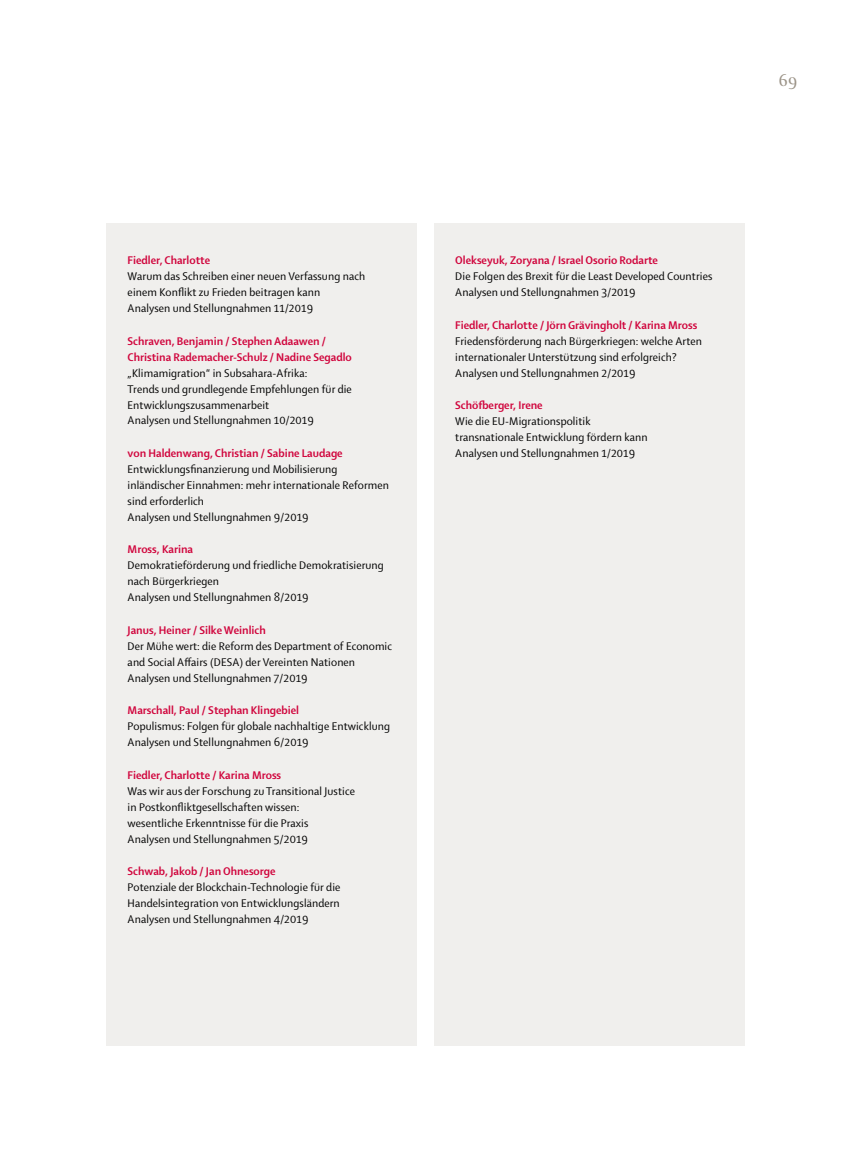
<style>
.page{position:relative;width:851px;height:1170px;background:#fff}
.page>*{position:absolute;margin:0;border:0;box-sizing:border-box;transform-origin:0 0}
.t1{font:19.5px "Enigma Display";color:#9b9387}
.t2{font:12px/15.9px "Shaker 2";letter-spacing:.01em;color:#000}
.t3{font:700 12px/15.9px "Shaker 2";color:#d0043c}
</style>
<div class="page">
<div style="left:106px;top:223px;width:311px;height:822px;background:#f0efed"></div>
<div style="left:434px;top:223px;width:310px;height:822px;background:#f0efed"></div>
<p class="t3" style="left:128px;top:252px;width:84px">Fiedler, Charlotte</p>
<p class="t2" style="left:128px;top:268px;width:239px">Warum das Schreiben einer neuen Verfassung nach einem Konflikt zu Frieden beitragen kann<br>Analysen und Stellungnahmen 11/2019</p>
<p class="t3" style="left:128px;top:332px;width:226px">Schraven, Benjamin / Stephen Adaawen /<br>Christina Rademacher-Schulz / Nadine Segadlo</p>
<p class="t2" style="left:128px;top:364px;width:226px">„Klimamigration“ in Subsahara-Afrika:<br>Trends und grundlegende Empfehlungen für die Entwicklungszusammenarbeit<br>Analysen und Stellungnahmen 10/2019</p>
<p class="t3" style="left:128px;top:444px;width:216px">von Haldenwang, Christian / Sabine Laudage</p>
<p class="t2" style="left:128px;top:460px;width:263px">Entwicklungsfinanzierung und Mobilisierung inländischer Einnahmen: mehr internationale Reformen sind erforderlich<br>Analysen und Stellungnahmen 9/2019</p>
<p class="t3" style="left:128px;top:541px;width:67px">Mross, Karina</p>
<p class="t2" style="left:128px;top:557px;width:258px">Demokratieförderung und friedliche Demokratisierung nach Bürgerkriegen<br>Analysen und Stellungnahmen 8/2019</p>
<p class="t3" style="left:128px;top:621px;width:139px">Janus, Heiner / Silke Weinlich</p>
<p class="t2" style="left:128px;top:637px;width:266px">Der Mühe wert: die Reform des Department of Economic and Social Affairs (DESA) der Vereinten Nationen<br>Analysen und Stellungnahmen 7/2019</p>
<p class="t3" style="left:128px;top:701px;width:173px">Marschall, Paul / Stephan Klingebiel</p>
<p class="t2" style="left:128px;top:717px;width:264px">Populismus: Folgen für globale nachhaltige Entwicklung<br>Analysen und Stellungnahmen 6/2019</p>
<p class="t3" style="left:128px;top:766px;width:155px">Fiedler, Charlotte / Karina Mross</p>
<p class="t2" style="left:128px;top:782px;width:229px">Was wir aus der Forschung zu Transitional Justice in Postkonfliktgesellschaften wissen: wesentliche Erkenntnisse für die Praxis<br>Analysen und Stellungnahmen 5/2019</p>
<p class="t3" style="left:128px;top:862px;width:149px">Schwab, Jakob / Jan Ohnesorge</p>
<p class="t2" style="left:128px;top:878px;width:214px;text-align:justify">Potenziale der Blockchain-Technologie für die Handelsintegration von Entwicklungsländern Analysen und Stellungnahmen 4/2019</p>
<p class="t3" style="left:455px;top:252px;width:204px">Olekseyuk, Zoryana / Israel Osorio Rodarte</p>
<p class="t2" style="left:455px;top:268px;width:258px">Die Folgen des Brexit für die Least Developed Countries<br>Analysen und Stellungnahmen 3/2019</p>
<p class="t3" style="left:455px;top:316px;width:243px">Fiedler, Charlotte / Jörn Grävingholt / Karina Mross</p>
<p class="t2" style="left:455px;top:332px;width:248px">Friedensförderung nach Bürgerkriegen: welche Arten internationaler Unterstützung sind erfolgreich?<br>Analysen und Stellungnahmen 2/2019</p>
<p class="t3" style="left:455px;top:397px;width:89px">Schöfberger, Irene</p>
<p class="t2" style="left:455px;top:413px;width:194px">Wie die EU-Migrationspolitik transnationale Entwicklung fördern kann<br>Analysen und Stellungnahmen 1/2019</p>
<h1 class="t1" style="left:778px;top:69px;width:20px">69</h1>
</div>
